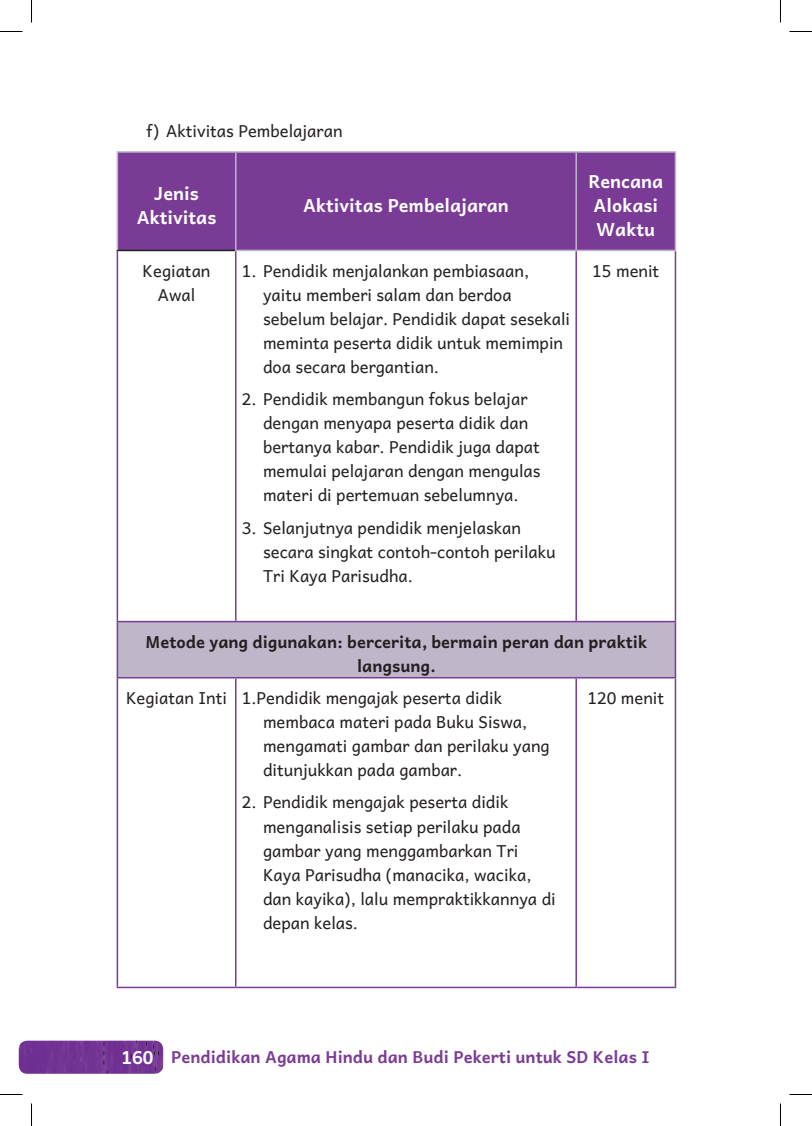
<style>
.page{position:relative;width:812px;height:1126px;background:#fff}
.page>*{position:absolute;margin:0;border:0;box-sizing:border-box;transform-origin:0 0}
.t1{font:700 18px/24px "Andika New Basic";color:#fff;text-align:center}
.t2{font:16.5px/24px "Andika New Basic";color:#231f20}
.t3{font:700 16.5px/24px "Andika New Basic";color:#231f20;text-align:center}
.t4{font:700 16.5px "Andika New Basic";color:#7a3b97}
.s1{font-size:18px;color:#fff}
</style>
<div class="page">
<img style="left:19px;top:1041px;width:144px;height:33px">
<div style="left:118px;top:153px;width:556px;height:97px;background:#7a3b97"></div>
<div style="left:117px;top:622px;width:558px;height:56px;background:#bfb6ca"></div>
<hr style="left:117px;top:250px;width:118px;height:1px;background:#231f20">
<hr style="left:117px;top:251px;width:1px;height:370px;background:#7a3b97">
<hr style="left:235px;top:251px;width:1px;height:370px;background:#7a3b97">
<hr style="left:575px;top:251px;width:2px;height:370px;background:#7a3b97">
<hr style="left:674px;top:251px;width:2px;height:370px;background:#7a3b97">
<hr style="left:117px;top:622px;width:1px;height:55px;background:#7a3b97">
<hr style="left:674px;top:622px;width:2px;height:55px;background:#7a3b97">
<hr style="left:117px;top:678px;width:1px;height:309px;background:#7a3b97">
<hr style="left:235px;top:678px;width:1px;height:309px;background:#7a3b97">
<hr style="left:575px;top:678px;width:2px;height:309px;background:#7a3b97">
<hr style="left:674px;top:678px;width:2px;height:309px;background:#7a3b97">
<hr style="left:117px;top:621px;width:119px;height:1px;background:#7a3b97">
<hr style="left:236px;top:621px;width:340px;height:1px;background:#7a3b97">
<hr style="left:576px;top:621px;width:100px;height:1px;background:#7a3b97">
<hr style="left:117px;top:677px;width:119px;height:1px;background:#7a3b97">
<hr style="left:236px;top:677px;width:340px;height:1px;background:#7a3b97">
<hr style="left:576px;top:677px;width:100px;height:1px;background:#7a3b97">
<hr style="left:117px;top:987px;width:119px;height:1px;background:#7a3b97">
<hr style="left:236px;top:987px;width:340px;height:1px;background:#7a3b97">
<hr style="left:576px;top:987px;width:100px;height:1px;background:#7a3b97">
<hr style="left:117px;top:151px;width:119px;height:2px;background:#bfb6ca">
<hr style="left:117px;top:153px;width:1px;height:97px;background:#bfb6ca">
<hr style="left:575px;top:153px;width:2px;height:97px;background:#bfb6ca">
<hr style="left:674px;top:153px;width:2px;height:97px;background:#bfb6ca">
<hr style="left:236px;top:151px;width:340px;height:2px;background:#bfb6ca">
<hr style="left:235px;top:153px;width:1px;height:97px;background:#bfb6ca">
<hr style="left:576px;top:151px;width:100px;height:2px;background:#bfb6ca">
<hr style="left:235px;top:250px;width:341px;height:1px;background:#bfb6ca">
<hr style="left:576px;top:250px;width:100px;height:1px;background:#bfb6ca">
<svg style="left:0;top:31px;width:22px;height:1px"></svg>
<svg style="left:789px;top:31px;width:22px;height:1px"></svg>
<svg style="left:0;top:1094px;width:22px;height:1px"></svg>
<svg style="left:789px;top:1094px;width:22px;height:1px"></svg>
<svg style="left:31px;top:0;width:1px;height:22px"></svg>
<svg style="left:31px;top:1103px;width:1px;height:23px"></svg>
<svg style="left:780px;top:0;width:1px;height:22px"></svg>
<svg style="left:780px;top:1103px;width:1px;height:23px"></svg>
<p class="t2" style="left:147px;top:118px;width:197px">f) Aktivitas Pembelajaran</p>
<p class="t1" style="left:137px;top:181px;width:81px">Jenis<br>Aktivitas</p>
<p class="t1" style="left:303px;top:193px;width:207px">Aktivitas Pembelajaran</p>
<p class="t2" style="left:143px;top:258px;width:69px;text-align:center">Kegiatan<br>Awal</p>
<p class="t2" style="left:263px;top:258px;width:308px;text-indent:-21px">1. Pendidik menjalankan pembiasaan, yaitu memberi salam dan berdoa sebelum belajar. Pendidik dapat sesekali meminta peserta didik untuk memimpin doa secara bergantian.</p>
<p class="t2" style="left:263px;top:386px;width:279px;text-indent:-21px">2. Pendidik membangun fokus belajar dengan menyapa peserta didik dan bertanya kabar. Pendidik juga dapat memulai pelajaran dengan mengulas materi di pertemuan sebelumnya.</p>
<p class="t2" style="left:263px;top:515px;width:294px;text-indent:-21px">3. Selanjutnya pendidik menjelaskan secara singkat contoh-contoh perilaku<br>Tri Kaya Parisudha.</p>
<p class="t1" style="left:588px;top:169px;width:76px;text-align:left">Rencana<br>Alokasi<br>Waktu</p>
<p class="t2" style="left:592px;top:258px;width:69px">15 menit</p>
<p class="t3" style="left:145px;top:629px;width:503px">Metode yang digunakan: bercerita, bermain peran dan praktik langsung.</p>
<p class="t2" style="left:263px;top:685px;width:288px;text-indent:-137px">Kegiatan Inti 1.Pendidik mengajak peserta didik membaca materi pada Buku Siswa, mengamati gambar dan perilaku yang ditunjukkan pada gambar.</p>
<p class="t2" style="left:263px;top:790px;width:294px;text-indent:-21px">2. Pendidik mengajak peserta didik menganalisis setiap perilaku pada gambar yang menggambarkan Tri<br>Kaya Parisudha (manacika, wacika, dan kayika), lalu mempraktikkannya di depan kelas.</p>
<p class="t2" style="left:587px;top:685px;width:78px">120 menit</p>
<p class="t4" style="left:121px;top:1043px;width:529px"><span class="s1">160</span> Pendidikan Agama Hindu dan Budi Pekerti untuk SD Kelas I</p>
</div>
